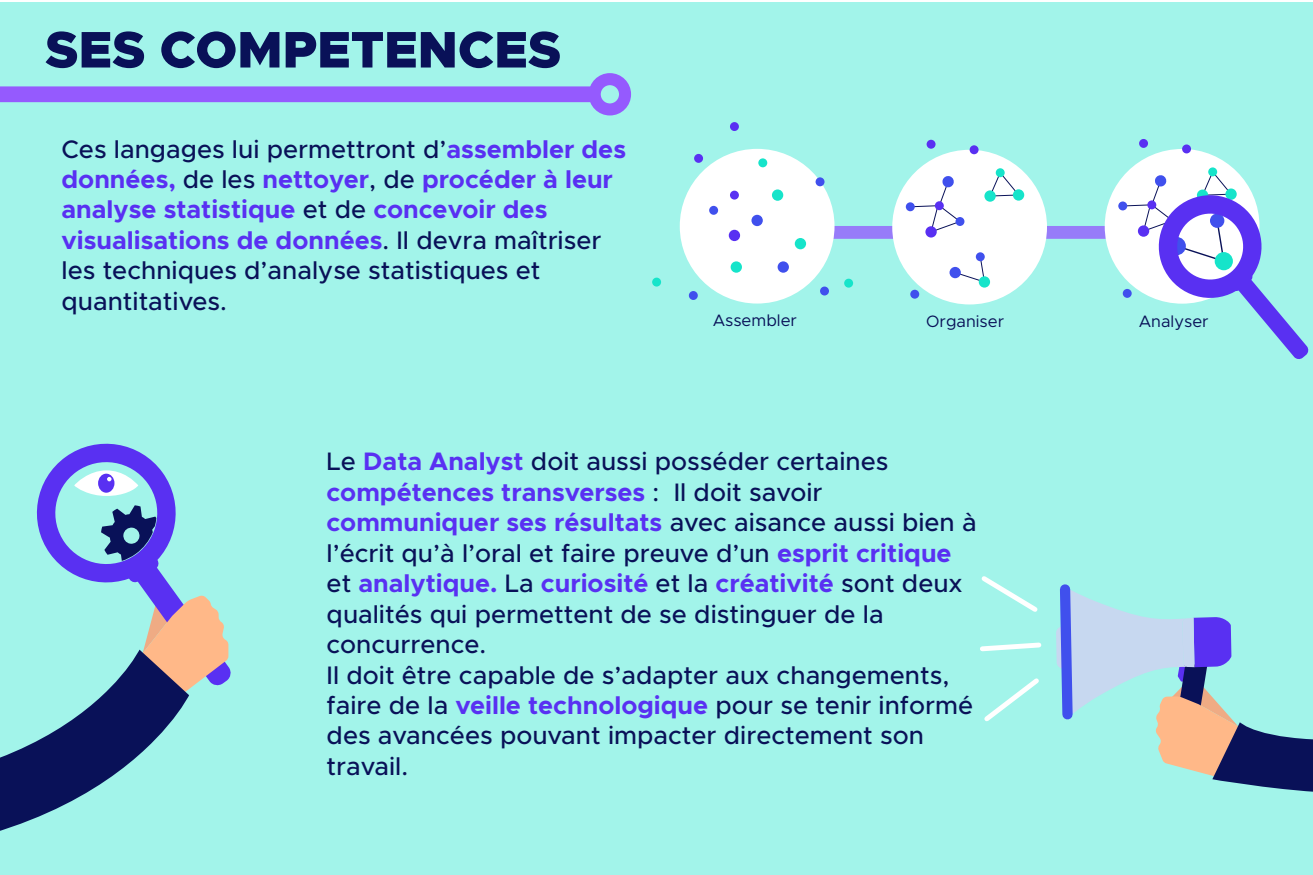
<style>
.page{position:relative;width:1313px;height:875px;background:#fff}
.page>*{position:absolute;margin:0;border:0;box-sizing:border-box;transform-origin:0 0}
.t1{font:900 51.62px "Metropolis";color:#091158}
.t2{font:500 25.38px/30.4px "Metropolis";color:#091158}
.t3{font:16.62px "Metropolis";color:#091158}
.s1{font-weight:700;color:#5930f2}
</style>
<div class="page">
<div style="left:0;top:2px;width:1312px;height:873px;background:#a2f4ea"></div>
<div style="left:680px;top:149px;width:154px;height:155px;background:#fff;border-radius:50%"></div>
<div style="left:730px;top:191px;width:9px;height:9px;background:#5930f2;border-radius:50%"></div>
<div style="left:694px;top:154px;width:9px;height:9px;background:#5930f2;border-radius:50%"></div>
<div style="left:729px;top:230px;width:11px;height:11px;background:#5930f2;border-radius:50%"></div>
<div style="left:758px;top:158px;width:9px;height:9px;background:#16e4ca;border-radius:50%"></div>
<div style="left:730px;top:261px;width:12px;height:12px;background:#16e4ca;border-radius:50%"></div>
<div style="left:751px;top:215px;width:12px;height:11px;background:#4050ed;border-radius:50%"></div>
<div style="left:709px;top:206px;width:9px;height:9px;background:#4050ed;border-radius:50%"></div>
<div style="left:730px;top:122px;width:9px;height:9px;background:#5930f2;border-radius:50%"></div>
<div style="left:652px;top:278px;width:9px;height:9px;background:#16e4ca;border-radius:50%"></div>
<div style="left:689px;top:291px;width:9px;height:9px;background:#4050ed;border-radius:50%"></div>
<div style="left:892px;top:150px;width:155px;height:154px;background:#fff;border-radius:50%"></div>
<div style="left:969px;top:145px;width:9px;height:9px;background:#5930f2;border-radius:50%"></div>
<svg style="left:995px;top:168px;width:9px;height:9px"></svg>
<div style="left:926px;top:140px;width:9px;height:9px;background:#5930f2;border-radius:50%"></div>
<div style="left:1104px;top:149px;width:155px;height:155px;background:#fff;border-radius:50%"></div>
<div style="left:1182px;top:144px;width:9px;height:9px;background:#5930f2;border-radius:50%"></div>
<svg style="left:1208px;top:167px;width:9px;height:9px"></svg>
<div style="left:1139px;top:139px;width:9px;height:9px;background:#5930f2;border-radius:50%"></div>
<svg style="left:757px;top:171px;width:552px;height:188px"></svg>
<svg style="left:0;top:443px;width:231px;height:388px"></svg>
<svg style="left:981px;top:576px;width:57px;height:36px"></svg>
<svg style="left:980px;top:642px;width:62px;height:10px"></svg>
<svg style="left:984px;top:678px;width:55px;height:44px"></svg>
<svg style="left:1056px;top:584px;width:256px;height:208px"></svg>
<div style="left:0;top:86px;width:596px;height:16px;background:#955afe"></div>
<div style="left:588px;top:73px;width:43px;height:42px;border:12px solid #955afe;border-radius:50%"></div>
<h1 class="t1" style="left:45px;top:17px;width:517px">SES COMPETENCES</h1>
<p class="t2" style="left:62px;top:134px;width:566px">Ces langages lui permettront d’<span class="s1">assembler des données,</span> de les <span class="s1">nettoyer</span>, de <span class="s1">procéder à leur analyse statistique</span> et de <span class="s1">concevoir des visualisations de données</span>. Il devra maîtriser les techniques d’analyse statistiques et quantitatives.</p>
<p class="t3" style="left:712px;top:310px;width:86px">Assembler</p>
<p class="t3" style="left:926px;top:311px;width:79px">Organiser</p>
<p class="t3" style="left:1138px;top:311px;width:71px">Analyser</p>
<p class="t2" style="left:327px;top:446px;width:651px">Le <span class="s1">Data Analyst</span> doit aussi posséder certaines <span class="s1">compétences transverses</span> : Il doit savoir <span class="s1">communiquer ses résultats</span> avec aisance aussi bien à l’écrit qu’à l’oral et faire preuve d’un <span class="s1">esprit critique </span>et <span class="s1">analytique.</span> La <span class="s1">curiosité</span> et la <span class="s1">créativité</span> sont deux qualités qui permettent de se distinguer de la concurrence.<br>Il doit être capable de s’adapter aux changements, faire de la <span class="s1">veille technologique</span> pour se tenir informé des avancées pouvant impacter directement son travail.</p>
</div>
